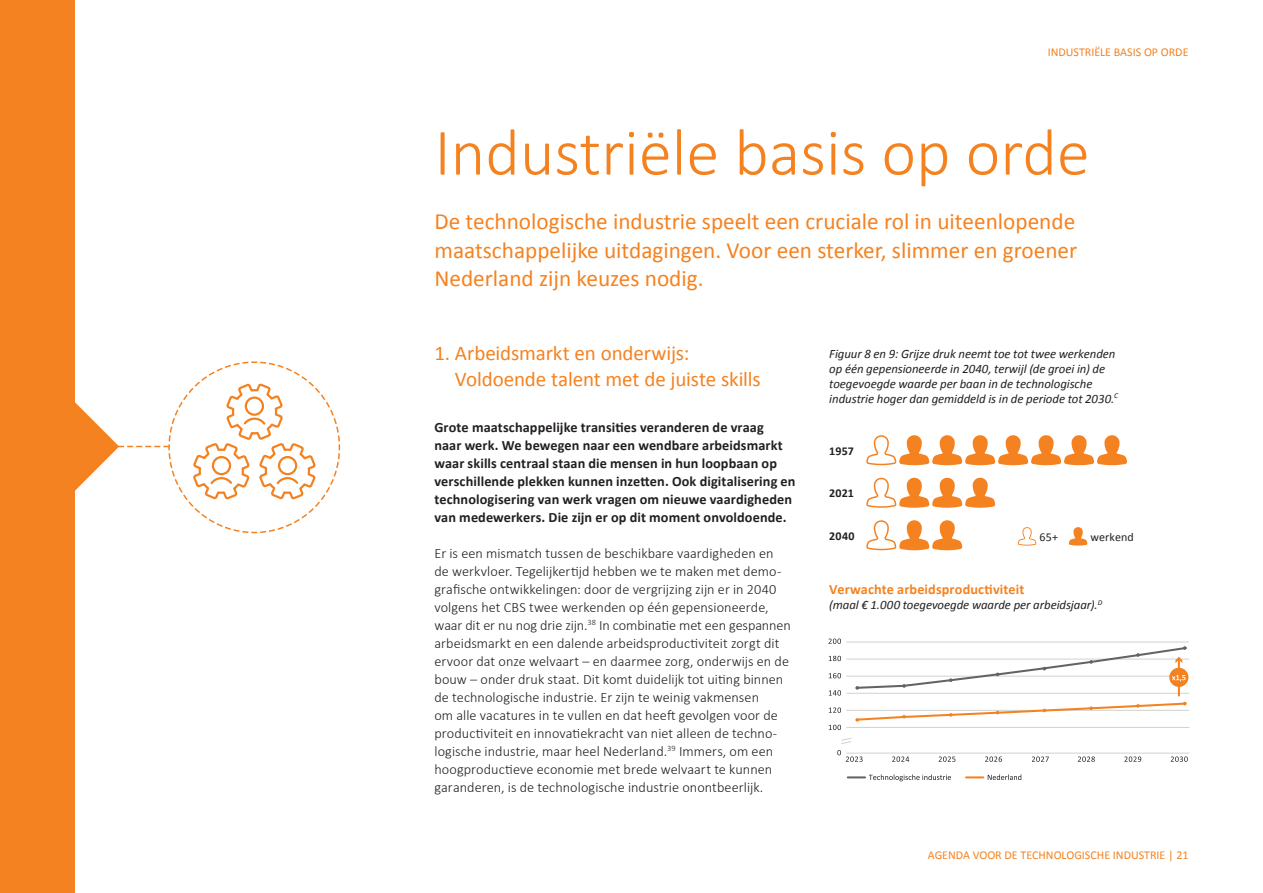
<style>
.page{position:relative;width:1263px;height:893px;background:#fff}
.page>*{position:absolute;margin:0;border:0;box-sizing:border-box;transform-origin:0 0}
.t1{font:300 66.45px "Calibri";color:#f58220}
.t2{font:23.25px/28.5px "Calibri";color:#f58220;text-align:justify}
.t3{font:21px/25.5px "Calibri";letter-spacing:-.005em;color:#f58220}
.t4{font:300 14.25px/18px "Calibri";color:#231f20}
.t5{font:700 14.25px/18px "Calibri";letter-spacing:.005em;color:#231f20}
.t6{font:700 14.25px "Calibri";letter-spacing:.01em;color:#f58220}
.t7{font:italic 12.75px/15px "Calibri";letter-spacing:-.005em;color:#231f20}
.t8{font:12px "Calibri";color:#f58220}
.t9{font:700 12px "Calibri";letter-spacing:.015em;color:#231f20}
.t10{font:12px "Calibri";letter-spacing:.01em;color:#231f20}
</style>
<div class="page">
<div style="left:0;top:0;width:74px;height:893px;background:#f58220"></div>
<svg style="left:74px;top:361px;width:267px;height:173px"></svg>
<svg style="left:866px;top:520px;width:96px;height:30px"></svg>
<svg style="left:866px;top:478px;width:129px;height:30px"></svg>
<svg style="left:866px;top:435px;width:261px;height:30px"></svg>
<svg style="left:1018px;top:527px;width:18px;height:19px"></svg>
<svg style="left:1069px;top:527px;width:18px;height:19px"></svg>
<svg style="left:848px;top:774px;width:103px;height:7px"></svg>
<svg style="left:966px;top:774px;width:55px;height:6px"></svg>
<hr style="left:846px;top:727px;width:343px;height:1px;background:#cfd2d0">
<hr style="left:846px;top:753px;width:343px;height:1px;background:#cfd2d0">
<hr style="left:846px;top:710px;width:343px;height:1px;background:#cfd2d0">
<hr style="left:846px;top:693px;width:343px;height:1px;background:#cfd2d0">
<hr style="left:846px;top:676px;width:333px;height:1px;background:#cfd2d0">
<hr style="left:846px;top:659px;width:343px;height:1px;background:#cfd2d0">
<hr style="left:846px;top:642px;width:343px;height:1px;background:#cfd2d0">
<svg style="left:828px;top:639px;width:13px;height:5px"></svg>
<svg style="left:829px;top:656px;width:12px;height:5px"></svg>
<svg style="left:829px;top:673px;width:12px;height:5px"></svg>
<svg style="left:829px;top:690px;width:12px;height:6px"></svg>
<svg style="left:829px;top:707px;width:12px;height:6px"></svg>
<svg style="left:829px;top:725px;width:12px;height:5px"></svg>
<svg style="left:855px;top:701px;width:332px;height:21px"></svg>
<svg style="left:837px;top:750px;width:26px;height:12px"></svg>
<svg style="left:892px;top:756px;width:17px;height:6px"></svg>
<svg style="left:939px;top:756px;width:16px;height:6px"></svg>
<svg style="left:985px;top:756px;width:17px;height:6px"></svg>
<svg style="left:1032px;top:756px;width:17px;height:6px"></svg>
<svg style="left:1078px;top:756px;width:17px;height:6px"></svg>
<svg style="left:1124px;top:756px;width:17px;height:6px"></svg>
<svg style="left:1171px;top:756px;width:17px;height:6px"></svg>
<hr style="left:1178px;top:659px;width:2px;height:36px;background:#f58220">
<svg style="left:854px;top:646px;width:334px;height:44px"></svg>
<svg style="left:841px;top:738px;width:11px;height:6px"></svg>
<p class="t8" style="left:1048px;top:44px;width:142px">INDUSTRIËLE BASIS OP ORDE</p>
<h1 class="t1" style="left:434px;top:111px;width:657px">Industriële basis op orde</h1>
<h2 class="t2" style="left:434px;top:206px;width:644px">De technologische industrie speelt een cruciale rol in uiteenlopende maatschappelijke uitdagingen. Voor een sterker, slimmer en groener Nederland zijn keuzes nodig.</h2>
<h3 class="t3" style="left:455px;top:339px;width:307px;text-indent:-20px">1. Arbeidsmarkt en onderwijs:<br>Voldoende talent met de juiste skills</h3>
<p class="t5" style="left:434px;top:418px;width:363px">Grote maatschappelijke transities veranderen de vraag<br>naar werk. We bewegen naar een wendbare arbeidsmarkt waar skills centraal staan die mensen in hun loopbaan op verschillende plekken kunnen inzetten. Ook digitalisering en technologisering van werk vragen om nieuwe vaardigheden van medewerkers. Die zijn er op dit moment onvoldoende.</p>
<p class="t4" style="left:434px;top:544px;width:358px">Er is een mismatch tussen de beschikbare vaardigheden en de werkvloer. Tegelijkertijd hebben we te maken met demo&shy;grafische ontwikkelingen: door de vergrijzing zijn er in 2040 volgens het CBS twee werkenden op één gepensioneerde, waar dit er nu nog drie zijn.<sup>38</sup> In combinatie met een gespannen arbeidsmarkt en een dalende arbeidsproductiviteit zorgt dit ervoor dat onze welvaart – en daarmee zorg, onderwijs en de bouw – onder druk staat. Dit komt duidelijk tot uiting binnen de technologische industrie. Er zijn te weinig vakmensen<br>om alle vacatures in te vullen en dat heeft gevolgen voor de productiviteit en innovatiekracht van niet alleen de techno&shy;logische industrie, maar heel Nederland.<sup>39</sup> Immers, om een hoogproductieve economie met brede welvaart te kunnen garanderen, is de technologische industrie onontbeerlijk.</p>
<p class="t7" style="left:829px;top:345px;width:290px">Figuur 8 en 9: Grijze druk neemt toe tot twee werkenden op één gepensioneerde in 2040, terwijl (de groei in) de toegevoegde waarde per baan in de technologische industrie hoger dan gemiddeld is in de periode tot 2030.<sup>C</sup></p>
<p class="t9" style="left:829px;top:443px;width:26px">1957</p>
<p class="t9" style="left:829px;top:486px;width:26px">2021</p>
<p class="t9" style="left:829px;top:528px;width:27px">2040</p>
<p class="t10" style="left:1039px;top:529px;width:20px">65+</p>
<p class="t10" style="left:1090px;top:529px;width:45px">werkend</p>
<p class="t6" style="left:829px;top:580px;width:196px">Verwachte arbeidsproductiviteit</p>
<p class="t7" style="left:829px;top:597px;width:274px">(maal € 1.000 toegevoegde waarde per arbeidsjaar).<sup>D</sup></p>
<p class="t8" style="left:928px;top:848px;width:262px">AGENDA VOOR DE TECHNOLOGISCHE INDUSTRIE | 21</p>
</div>
